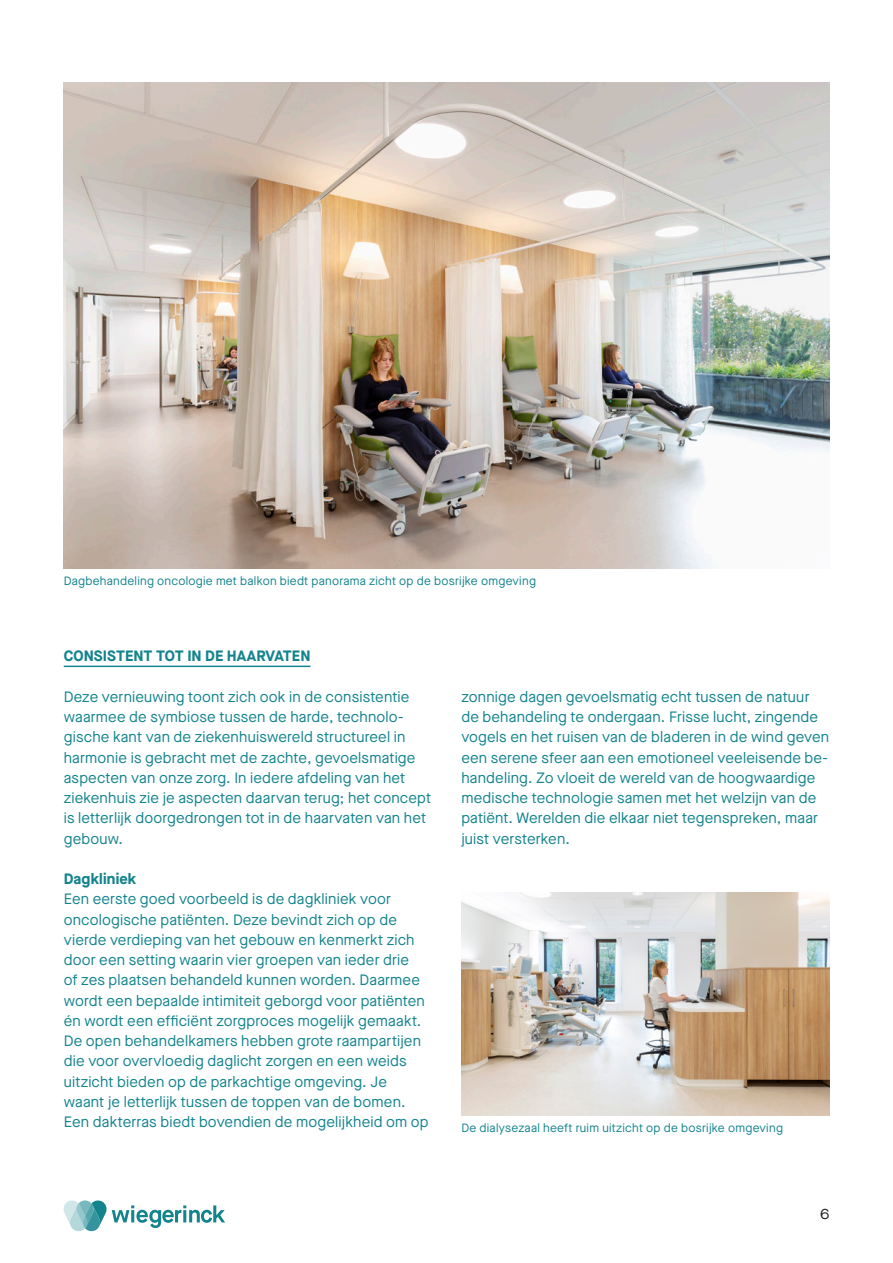
<style>
.page{position:relative;width:893px;height:1263px;background:#fff}
.page>*{position:absolute;margin:0;border:0;box-sizing:border-box;transform-origin:0 0}
.Broodtekst_-_NL{font:15px/20.2px "Maison Neue";letter-spacing:.01em;color:#13838d}
.Broodtekst_-_NL-2{font:700 15px "Maison Neue";letter-spacing:.005em;color:#13838d}
.t1{font:15px "Maison Neue";color:#231f20}
.Onderschrift{font:12px "Maison Neue";letter-spacing:.02em;color:#13838d}
</style>
<div class="page">
<hr style="left:64px;top:666px;width:246px;height:1px;background:#13838d">
<img style="left:64px;top:83px;width:765px;height:486px">
<img style="left:461px;top:893px;width:368px;height:223px">
<svg style="left:64px;top:1200px;width:161px;height:31px"></svg>
<p class="Onderschrift" style="left:64px;top:573px;width:474px">Dagbehandeling oncologie met balkon biedt panorama zicht op de bosrijke omgeving</p>
<p class="Broodtekst_-_NL-2" style="left:64px;top:645px;width:248px">CONSISTENT TOT IN DE HAARVATEN</p>
<p class="Broodtekst_-_NL" style="left:64px;top:686px;width:369px">Deze vernieuwing toont zich ook in de consistentie waarmee de symbiose tussen de harde, technolo&shy;gische kant van de ziekenhuiswereld structureel in harmonie is gebracht met de zachte, gevoelsmatige aspecten van onze zorg. In iedere afdeling van het ziekenhuis zie je aspecten daarvan terug; het concept is letterlijk doorgedrongen tot in de haarvaten van het gebouw.</p>
<p class="Broodtekst_-_NL-2" style="left:64px;top:868px;width:74px">Dagkliniek</p>
<p class="Broodtekst_-_NL" style="left:64px;top:889px;width:366px">Een eerste goed voorbeeld is de dagkliniek voor oncologische patiënten. Deze bevindt zich op de vierde verdieping van het gebouw en kenmerkt zich door een setting waarin vier groepen van ieder drie<br>of zes plaatsen behandeld kunnen worden. Daarmee wordt een bepaalde intimiteit geborgd voor patiënten én wordt een efficiënt zorgproces mogelijk gemaakt.<br>De open behandelkamers hebben grote raampartijen die voor overvloedig daglicht zorgen en een weids uitzicht bieden op de parkachtige omgeving. Je waant je letterlijk tussen de toppen van de bomen.<br>Een dakterras biedt bovendien de mogelijkheid om op</p>
<p class="Broodtekst_-_NL" style="left:461px;top:686px;width:369px">zonnige dagen gevoelsmatig echt tussen de natuur de behandeling te ondergaan. Frisse lucht, zingende vogels en het ruisen van de bladeren in de wind geven een serene sfeer aan een emotioneel veeleisende be&shy;handeling. Zo vloeit de wereld van de hoogwaardige medische technologie samen met het welzijn van de patiënt. Werelden die elkaar niet tegenspreken, maar juist versterken.</p>
<p class="Onderschrift" style="left:461px;top:1120px;width:323px">De dialysezaal heeft ruim uitzicht op de bosrijke omgeving</p>
<p class="t1" style="left:820px;top:1204px;width:11px">6</p>
</div>
